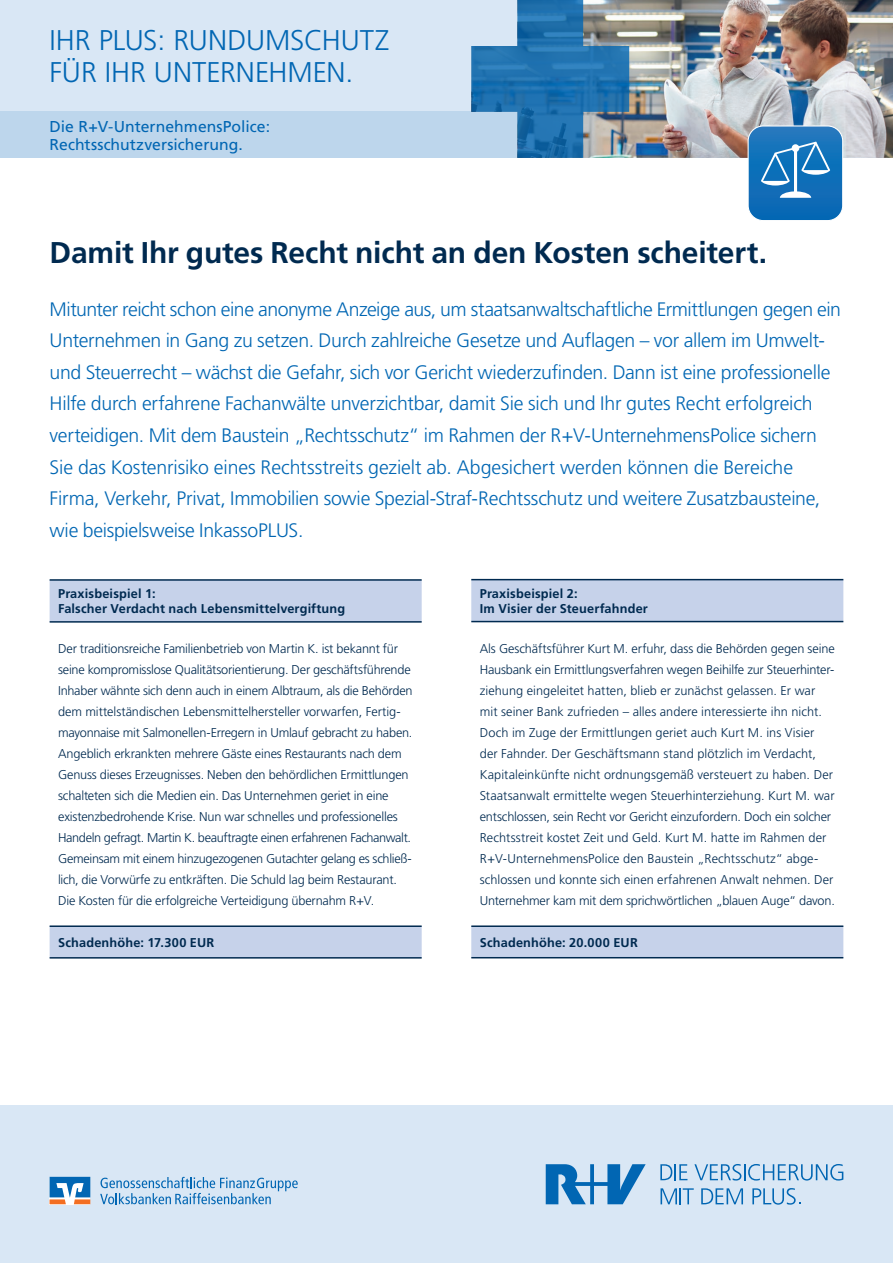
<style>
.page{position:relative;width:893px;height:1263px;background:#fff}
.page>*{position:absolute;margin:0;border:0;box-sizing:border-box;transform-origin:0 0}
.t1{font:700 30px "Frutiger";letter-spacing:-.005em;color:#002a50}
.t2{font:300 28.5px/31.7px "Frutiger";color:#0166b3}
.t3{font:300 19.5px/31.5px "Frutiger";letter-spacing:-.015em;color:#0166b3}
.t4{font:15.75px/18.9px "Frutiger";color:#0166b3}
.t5{font:300 12.75px/21px "Frutiger";letter-spacing:-.01em;color:#002a50}
.t6{font:700 12.75px/15px "Frutiger LT";letter-spacing:.01em;color:#002a50}
</style>
<div class="page">
<div style="left:0;top:1106px;width:893px;height:157px;background:#d9e7f5"></div>
<div style="left:0;top:0;width:893px;height:158px;background:#d9e7f5"></div>
<div style="left:0;top:112px;width:893px;height:46px;background:#bdd6ec"></div>
<svg style="left:100px;top:1177px;width:198px;height:27px"></svg>
<svg style="left:50px;top:1177px;width:40px;height:27px"></svg>
<svg style="left:660px;top:1164px;width:27px;height:16px"></svg>
<svg style="left:694px;top:1164px;width:149px;height:16px"></svg>
<svg style="left:660px;top:1188px;width:34px;height:16px"></svg>
<svg style="left:701px;top:1188px;width:42px;height:16px"></svg>
<svg style="left:546px;top:1164px;width:100px;height:40px"></svg>
<svg style="left:752px;top:1188px;width:49px;height:17px"></svg>
<img style="left:629px;top:0;width:264px;height:158px">
<svg style="left:471px;top:0;width:158px;height:158px"></svg>
<svg style="left:471px;top:580px;width:372px;height:377px"></svg>
<hr style="left:471px;top:579px;width:372px;height:1px;background:#002a50">
<hr style="left:471px;top:621px;width:372px;height:1px;background:#002a50">
<hr style="left:471px;top:925px;width:372px;height:2px;background:#002a50">
<hr style="left:471px;top:957px;width:372px;height:1px;background:#002a50">
<svg style="left:50px;top:581px;width:372px;height:376px"></svg>
<hr style="left:50px;top:579px;width:372px;height:2px;background:#002a50">
<hr style="left:50px;top:621px;width:372px;height:2px;background:#002a50">
<hr style="left:50px;top:925px;width:372px;height:2px;background:#002a50">
<hr style="left:50px;top:957px;width:372px;height:1px;background:#002a50">
<svg style="left:748px;top:126px;width:95px;height:95px;background:#3283c1"></svg>
<h2 class="t2" style="left:50px;top:24px;width:341px">IHR PLUS: RUNDUMSCHUTZ<br>FÜR IHR UNTERNEHMEN.</h2>
<p class="t4" style="left:50px;top:116px;width:222px">Die R+V-UnternehmensPolice:<br>Rechtsschutzversicherung.</p>
<h1 class="t1" style="left:50px;top:235px;width:719px">Damit Ihr gutes Recht nicht an den Kosten scheitert.</h1>
<p class="t3" style="left:50px;top:293px;width:793px">Mitunter reicht schon eine anonyme Anzeige aus, um staatsanwaltschaftliche Ermittlungen gegen ein Unternehmen in Gang zu setzen. Durch zahlreiche Gesetze und Auflagen – vor allem im Umwelt&shy;und Steuerrecht – wächst die Gefahr, sich vor Gericht wiederzufinden. Dann ist eine professionelle Hilfe durch erfahrene Fachanwälte unverzichtbar, damit Sie sich und Ihr gutes Recht erfolgreich verteidigen. Mit dem Baustein „Rechtsschutz“ im Rahmen der R+V-UnternehmensPolice sichern Sie das Kostenrisiko eines Rechtsstreits gezielt ab. Abgesichert werden können die Bereiche Firma, Verkehr, Privat, Immobilien sowie Spezial-Straf-Rechtsschutz und weitere Zusatzbausteine, wie beispielsweise InkassoPLUS.</p>
<p class="t6" style="left:58px;top:586px;width:289px">Praxisbeispiel 1:<br>Falscher Verdacht nach Lebensmittelvergiftung</p>
<p class="t5" style="left:58px;top:638px;width:356px">Der traditionsreiche Familienbetrieb von Martin K. ist bekannt für seine kompromisslose Qualitätsorientierung. Der geschäftsführende Inhaber wähnte sich denn auch in einem Albtraum, als die Behörden dem mittelständischen Lebensmittelhersteller vorwarfen, Fertig&shy;mayonnaise mit Salmonellen-Erregern in Umlauf gebracht zu haben.<br>Angeblich erkrankten mehrere Gäste eines Restaurants nach dem Genuss dieses Erzeugnisses. Neben den behördlichen Ermittlungen schalteten sich die Medien ein. Das Unternehmen geriet in eine existenzbedrohende Krise. Nun war schnelles und professionelles Handeln gefragt. Martin K. beauftragte einen erfahrenen Fachanwalt.<br>Gemeinsam mit einem hinzugezogenen Gutachter gelang es schließ&shy;lich, die Vorwürfe zu entkräften. Die Schuld lag beim Restaurant.<br>Die Kosten für die erfolgreiche Verteidigung übernahm R+V.</p>
<p class="t6" style="left:58px;top:935px;width:158px">Schadenhöhe: 17.300 EUR</p>
<p class="t6" style="left:480px;top:586px;width:170px">Praxisbeispiel 2:<br>Im Visier der Steuerfahnder</p>
<p class="t5" style="left:480px;top:638px;width:357px">Als Geschäftsführer Kurt M. erfuhr, dass die Behörden gegen seine Hausbank ein Ermittlungsverfahren wegen Beihilfe zur Steuerhinter&shy;ziehung eingeleitet hatten, blieb er zunächst gelassen. Er war mit seiner Bank zufrieden – alles andere interessierte ihn nicht.<br>Doch im Zuge der Ermittlungen geriet auch Kurt M. ins Visier der Fahnder. Der Geschäftsmann stand plötzlich im Verdacht, Kapitaleinkünfte nicht ordnungsgemäß versteuert zu haben. Der Staatsanwalt ermittelte wegen Steuerhinterziehung. Kurt M. war entschlossen, sein Recht vor Gericht einzufordern. Doch ein solcher Rechtsstreit kostet Zeit und Geld. Kurt M. hatte im Rahmen der R+V-UnternehmensPolice den Baustein „Rechtsschutz“ abge&shy;schlossen und konnte sich einen erfahrenen Anwalt nehmen. Der Unternehmer kam mit dem sprichwörtlichen „blauen Auge“ davon.</p>
<p class="t6" style="left:480px;top:935px;width:159px">Schadenhöhe: 20.000 EUR</p>
</div>
